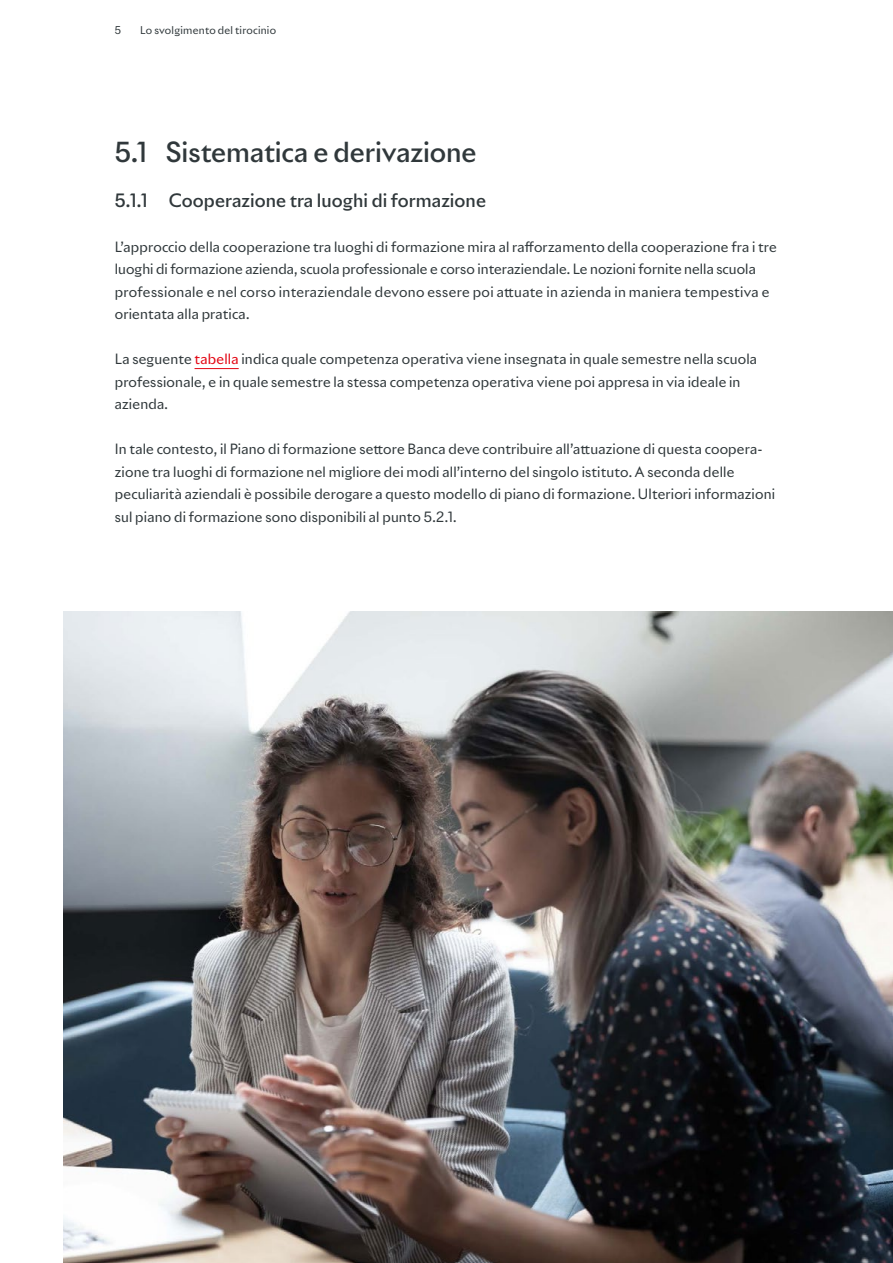
<style>
.page{position:relative;width:893px;height:1263px;background:#fff}
.page>*{position:absolute;margin:0;border:0;box-sizing:border-box;transform-origin:0 0}
.t1{font:500 27px "Riviera Nights";letter-spacing:-.005em;color:#30383b}
.t2{font:500 18px "Riviera Nights";letter-spacing:.005em;color:#30383b}
.t3{font:13.8px/22.5px "Riviera Nights";letter-spacing:.015em;color:#30383b}
.t4{font:10.5px "Riviera Nights";letter-spacing:.02em;color:#30383b}
.s1{color:#e30613}
</style>
<div class="page">
<hr style="left:195px;top:368px;width:44px;height:1px;background:#e30613">
<img style="left:64px;top:612px;width:829px;height:651px">
<p class="t4" style="left:115px;top:23px;width:8px">5</p>
<p class="t4" style="left:140px;top:23px;width:137px">Lo svolgimento del tirocinio</p>
<h1 class="t1" style="left:115px;top:134px;width:363px">5.1 Sistematica e derivazione</h1>
<h2 class="t2" style="left:115px;top:188px;width:373px">5.1.1 Cooperazione tra luoghi di formazione</h2>
<p class="t3" style="left:115px;top:235px;width:663px">L’approccio della cooperazione tra luoghi di formazione mira al rafforzamento della cooperazione fra i tre luoghi di formazione azienda, scuola professionale e corso interaziendale. Le nozioni fornite nella scuola professionale e nel corso interaziendale devono essere poi attuate in azienda in maniera tempestiva e orientata alla pratica.</p>
<p class="t3" style="left:115px;top:348px;width:644px">La seguente <span class="s1">tabella</span> indica quale competenza operativa viene insegnata in quale semestre nella scuola professionale, e in quale semestre la stessa competenza operativa viene poi appresa in via ideale in azienda.</p>
<p class="t3" style="left:115px;top:438px;width:662px">In tale contesto, il Piano di formazione settore Banca deve contribuire all’attuazione di questa coopera&shy;zione tra luoghi di formazione nel migliore dei modi all’interno del singolo istituto. A seconda delle peculiarità aziendali è possibile derogare a questo modello di piano di formazione. Ulteriori informazioni sul piano di formazione sono disponibili al punto 5.2.1.</p>
</div>
